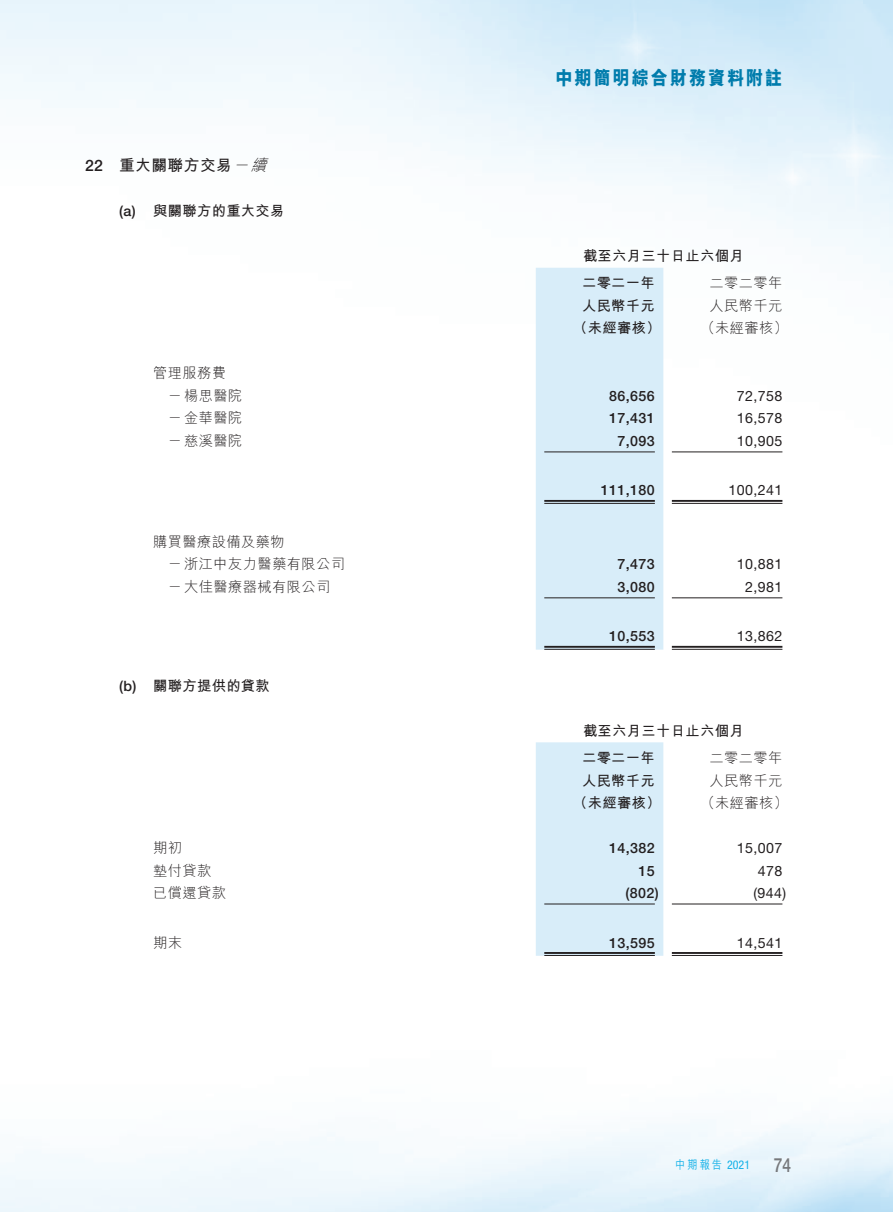
<style>
.page{position:relative;width:893px;height:1212px;background:#fff}
.page>*{position:absolute;margin:0;border:0;box-sizing:border-box;transform-origin:0 0}
.t1{font:800 19.5px "M Hei HK";letter-spacing:.11em;color:#007cac;scale:.88 1}
.t2{font:500 19.5px "Helvetica Neue LT Std";color:#76787b;scale:.8 1}
.t3{font:700 15.75px "M Hei HK";letter-spacing:.03em;color:#231f20}
.t4{font:500 15.75px "Helvetica Neue LT Std";color:#231f20}
.t5{font:italic 300 15.75px "M Hei HK";color:#231f20}
.t6{font:300 14.25px "M Hei HK";letter-spacing:.03em;color:#231f20}
.t7{font:700 14.25px "M Hei HK";letter-spacing:.03em;color:#231f20}
.t8{font:500 14.25px "Helvetica Neue LT Std";letter-spacing:.03em;color:#231f20}
.t9{font:14.25px "Helvetica Neue LT Std";letter-spacing:.03em;color:#231f20}
.t10{font:500 12px "M Hei HK";color:#13b1e8;scale:.85 1}
.s1{font-weight:300;font-style:italic}
.s2{font-family:"Helvetica Neue LT Std";font-weight:400;font-stretch:condensed}
</style>
<div class="page">
<div style="left:536px;top:268px;width:127px;height:382px;background:#d8edf9"></div>
<hr style="left:544px;top:451px;width:111px;height:1px;background:#231f20">
<hr style="left:672px;top:451px;width:110px;height:1px;background:#231f20">
<hr style="left:544px;top:500px;width:111px;height:2px;background:#231f20">
<hr style="left:544px;top:503px;width:111px;height:1px;background:#231f20">
<hr style="left:672px;top:500px;width:110px;height:2px;background:#231f20">
<hr style="left:672px;top:503px;width:110px;height:1px;background:#231f20">
<hr style="left:544px;top:597px;width:111px;height:1px;background:#231f20">
<hr style="left:672px;top:597px;width:110px;height:1px;background:#231f20">
<hr style="left:544px;top:646px;width:111px;height:2px;background:#231f20">
<hr style="left:544px;top:649px;width:111px;height:1px;background:#231f20">
<hr style="left:672px;top:646px;width:110px;height:2px;background:#231f20">
<hr style="left:672px;top:649px;width:110px;height:1px;background:#231f20">
<div style="left:536px;top:742px;width:127px;height:214px;background:#d8edf9"></div>
<hr style="left:544px;top:903px;width:111px;height:1px;background:#231f20">
<hr style="left:672px;top:903px;width:110px;height:1px;background:#231f20">
<hr style="left:544px;top:952px;width:111px;height:2px;background:#231f20">
<hr style="left:544px;top:955px;width:111px;height:1px;background:#231f20">
<hr style="left:672px;top:952px;width:110px;height:2px;background:#231f20">
<hr style="left:672px;top:955px;width:110px;height:1px;background:#231f20">
<p class="t4" style="left:85px;top:156px;width:19px">22</p>
<p class="t5" style="left:251px;top:155px;width:23px">續</p>
<p class="t3" style="left:119px;top:154px;width:137px">重大關聯方交易<span class="s1">－</span></p>
<p class="t8" style="left:119px;top:203px;width:18px">a( )</p>
<p class="t7" style="left:153px;top:201px;width:133px">與關聯方的重大交易</p>
<p class="t6" style="left:153px;top:363px;width:74px">管理服務費</p>
<p class="t6" style="left:168px;top:386px;width:76px">－楊思醫院</p>
<p class="t6" style="left:168px;top:408px;width:76px">－金華醫院</p>
<p class="t6" style="left:168px;top:431px;width:76px">－慈溪醫院</p>
<p class="t6" style="left:153px;top:532px;width:133px">購買醫療設備及藥物</p>
<p class="t6" style="left:168px;top:554px;width:179px">－浙江中友力醫藥有限公司</p>
<p class="t6" style="left:168px;top:577px;width:164px">－大佳醫療器械有限公司</p>
<p class="t8" style="left:119px;top:677px;width:19px">b( )</p>
<p class="t7" style="left:153px;top:675px;width:118px">關聯方提供的貸款</p>
<p class="t6" style="left:153px;top:838px;width:30px">期初</p>
<p class="t6" style="left:153px;top:860px;width:60px">墊付貸款</p>
<p class="t6" style="left:153px;top:883px;width:74px">已償還貸款</p>
<p class="t6" style="left:153px;top:932px;width:30px">期末</p>
<h1 class="t1" style="left:555px;top:65px;width:259px">中期簡明綜合財務資料附註</h1>
<p class="t7" style="left:583px;top:246px;width:162px">截至六月三十日止六個月</p>
<p class="t6" style="left:710px;top:273px;width:74px">二零二零年</p>
<p class="t7" style="left:582px;top:273px;width:74px">二零二一年</p>
<p class="t7" style="left:582px;top:295px;width:74px">人民幣千元</p>
<p class="t6" style="left:710px;top:296px;width:74px">人民幣千元</p>
<p class="t7" style="left:573px;top:318px;width:89px">（未經審核）</p>
<p class="t6" style="left:701px;top:318px;width:89px">（未經審核(</p>
<p class="t8" style="left:609px;top:387px;width:47px">86,656</p>
<p class="t9" style="left:737px;top:387px;width:47px">72,758</p>
<p class="t8" style="left:609px;top:410px;width:47px">17,431</p>
<p class="t9" style="left:737px;top:410px;width:47px">16,578</p>
<p class="t8" style="left:618px;top:432px;width:39px">7,093</p>
<p class="t9" style="left:737px;top:432px;width:47px">10,905</p>
<p class="t8" style="left:601px;top:482px;width:55px">111,180</p>
<p class="t9" style="left:728px;top:482px;width:55px">100,241</p>
<p class="t8" style="left:618px;top:556px;width:39px">7,473</p>
<p class="t9" style="left:737px;top:556px;width:47px">10,881</p>
<p class="t8" style="left:618px;top:578px;width:39px">3,080</p>
<p class="t9" style="left:745px;top:578px;width:39px">2,981</p>
<p class="t8" style="left:609px;top:628px;width:47px">10,553</p>
<p class="t9" style="left:737px;top:628px;width:47px">13,862</p>
<p class="t7" style="left:583px;top:720px;width:162px">截至六月三十日止六個月</p>
<p class="t6" style="left:710px;top:748px;width:74px">二零二零年</p>
<p class="t7" style="left:582px;top:747px;width:74px">二零二一年</p>
<p class="t7" style="left:582px;top:770px;width:74px">人民幣千元</p>
<p class="t6" style="left:710px;top:770px;width:74px">人民幣千元</p>
<p class="t7" style="left:573px;top:792px;width:89px">（未經審核）</p>
<p class="t6" style="left:701px;top:793px;width:89px">（未經審核(</p>
<p class="t8" style="left:609px;top:839px;width:47px">14,382</p>
<p class="t9" style="left:737px;top:839px;width:47px">15,007</p>
<p class="t8" style="left:639px;top:862px;width:18px">15</p>
<p class="t9" style="left:758px;top:862px;width:26px">478</p>
<p class="t8" style="left:626px;top:884px;width:35px">)802(</p>
<p class="t9" style="left:753px;top:884px;width:34px">)944(</p>
<p class="t8" style="left:609px;top:934px;width:47px">13,595</p>
<p class="t9" style="left:737px;top:934px;width:47px">14,541</p>
<p class="t10" style="left:675px;top:1156px;width:90px">中期報告 <span class="s2">2021</span></p>
<h1 class="t2" style="left:774px;top:1153px;width:23px">74</h1>
</div>
